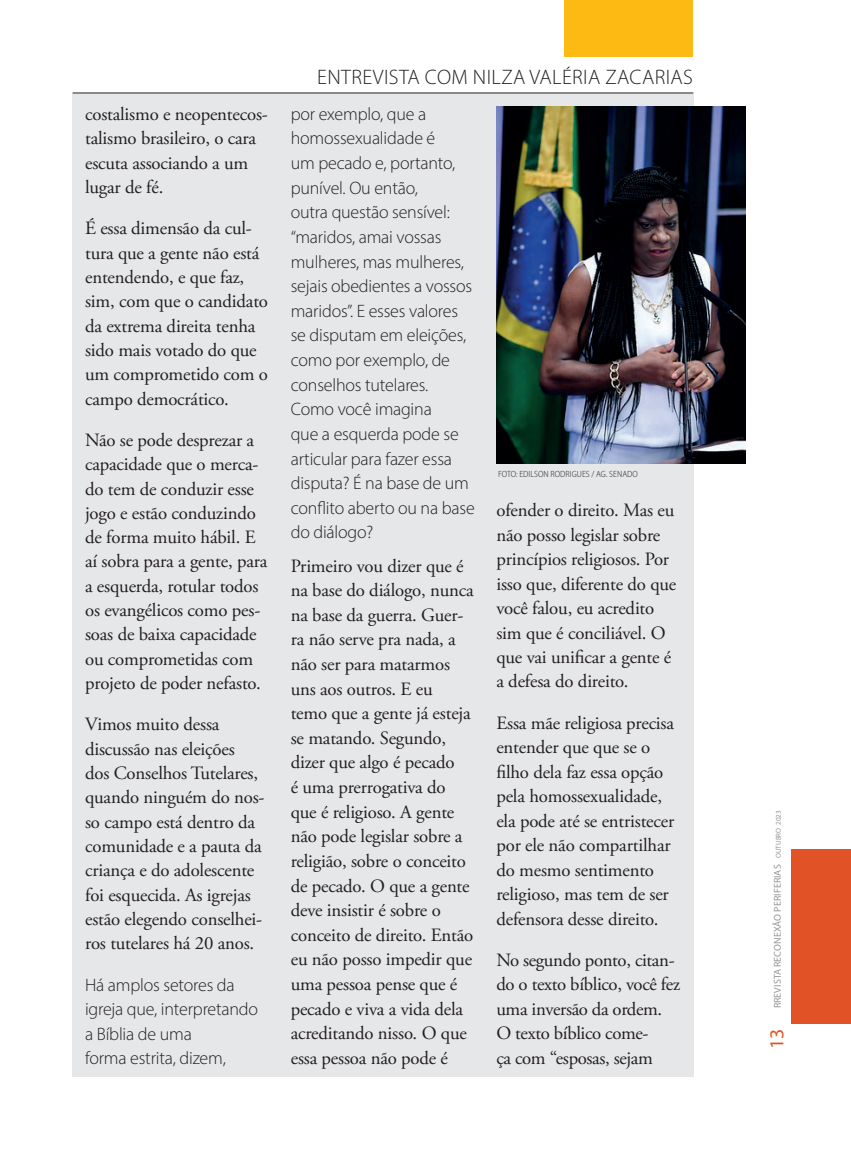
<style>
.page{position:relative;width:851px;height:1149px;background:#fff}
.page>*{position:absolute;margin:0;border:0;box-sizing:border-box;transform-origin:0 0}
.t1{font:300 21px "Myriad Pro";letter-spacing:.02em;color:#231f20}
.t2{font:18.75px/24.3px "Adobe Garamond Pro";letter-spacing:-.01em;color:#231f20}
.t3{font:300 18px/24.6px "Myriad Pro";letter-spacing:-.01em;color:#231f20}
.t4{font:9.9px "Myriad Pro";letter-spacing:.01em;color:#939598}
.t5{font:300 semi-condensed 9px "Myriad Pro";letter-spacing:.01em;color:#231f20}
.s1{font-size:19.95px;color:#e15326}
.s2{font-size:7.05px}
</style>
<div class="page">
<div style="left:72px;top:94px;width:621px;height:982px;background:#e6e7e9"></div>
<div style="left:564px;top:0;width:129px;height:57px;background:#fcba13"></div>
<div style="left:791px;top:848px;width:59px;height:175px;background:#e15326"></div>
<hr style="left:73px;top:93px;width:620px;height:1px;background:#231f20">
<img style="left:496px;top:106px;width:249px;height:357px">
<p class="t2" style="left:85px;top:102px;width:184px">costalismo e neopentecos&shy;talismo brasileiro, o cara escuta associando a um lugar de fé.</p>
<p class="t2" style="left:85px;top:217px;width:184px">É essa dimensão da cul&shy;tura que a gente não está entendendo, e que faz, sim, com que o candidato da extrema direita tenha sido mais votado do que um comprometido com o campo democrático.</p>
<p class="t2" style="left:85px;top:428px;width:184px">Não se pode desprezar a capacidade que o merca&shy;do tem de conduzir esse jogo e estão conduzindo de forma muito hábil. E aí sobra para a gente, para a esquerda, rotular todos os evangélicos como pes&shy;soas de baixa capacidade ou comprometidas com projeto de poder nefasto.</p>
<p class="t2" style="left:85px;top:712px;width:181px">Vimos muito dessa discussão nas eleições<br>dos Conselhos Tutelares, quando ninguém do nos&shy;so campo está dentro da comunidade e a pauta da criança e do adolescente foi esquecida. As igrejas estão elegendo conselhei&shy;ros tutelares há 20 anos.</p>
<p class="t3" style="left:85px;top:972px;width:174px">Há amplos setores da igreja que, interpretando a Bíblia de uma<br>forma estrita, dizem,</p>
<p class="t1" style="left:317px;top:65px;width:377px">ENTREVISTA COM NILZA VALÉRIA ZACARIAS</p>
<p class="t3" style="left:291px;top:101px;width:185px">por exemplo, que a homossexualidade é<br>um pecado e, portanto, punível. Ou então,<br>outra questão sensível: “maridos, amai vossas mulheres, mas mulheres, sejais obedientes a vossos maridos”. E esses valores se disputam em eleições, como por exemplo, de conselhos tutelares.<br>Como você imagina<br>que a esquerda pode se articular para fazer essa disputa? É na base de um conflito aberto ou na base do diálogo?</p>
<p class="t2" style="left:291px;top:553px;width:184px">Primeiro vou dizer que é na base do diálogo, nunca na base da guerra. Guer&shy;ra não serve pra nada, a não ser para matarmos uns aos outros. E eu temo que a gente já esteja se matando. Segundo, dizer que algo é pecado<br>é uma prerrogativa do que é religioso. A gente não pode legislar sobre a religião, sobre o conceito de pecado. O que a gente deve insistir é sobre o conceito de direito. Então eu não posso impedir que uma pessoa pense que é pecado e viva a vida dela acreditando nisso. O que essa pessoa não pode é</p>
<p class="t5" style="left:498px;top:468px;width:141px">FOTO: EDILSON RODRIGUES / AG. SENADO</p>
<p class="t2" style="left:496px;top:498px;width:181px">ofender o direito. Mas eu não posso legislar sobre princípios religiosos. Por isso que, diferente do que você falou, eu acredito sim que é conciliável. O que vai unificar a gente é a defesa do direito.</p>
<p class="t2" style="left:496px;top:711px;width:179px">Essa mãe religiosa precisa entender que que se o filho dela faz essa opção pela homossexualidade, ela pode até se entristecer por ele não compartilhar do mesmo sentimento religioso, mas tem de ser defensora desse direito.</p>
<p class="t2" style="left:496px;top:948px;width:185px">No segundo ponto, citan&shy;do o texto bíblico, você fez uma inversão da ordem.<br>O texto bíblico come-<br>ça com “esposas, sejam</p>
<p class="t4" style="left:771px;top:1048px;width:239px;rotate:-90deg"><span class="s1">13</span> RREVISTA RECONEXÃO PERIFERIAS <span class="s2">OUTUBRO 2023</span></p>
</div>
